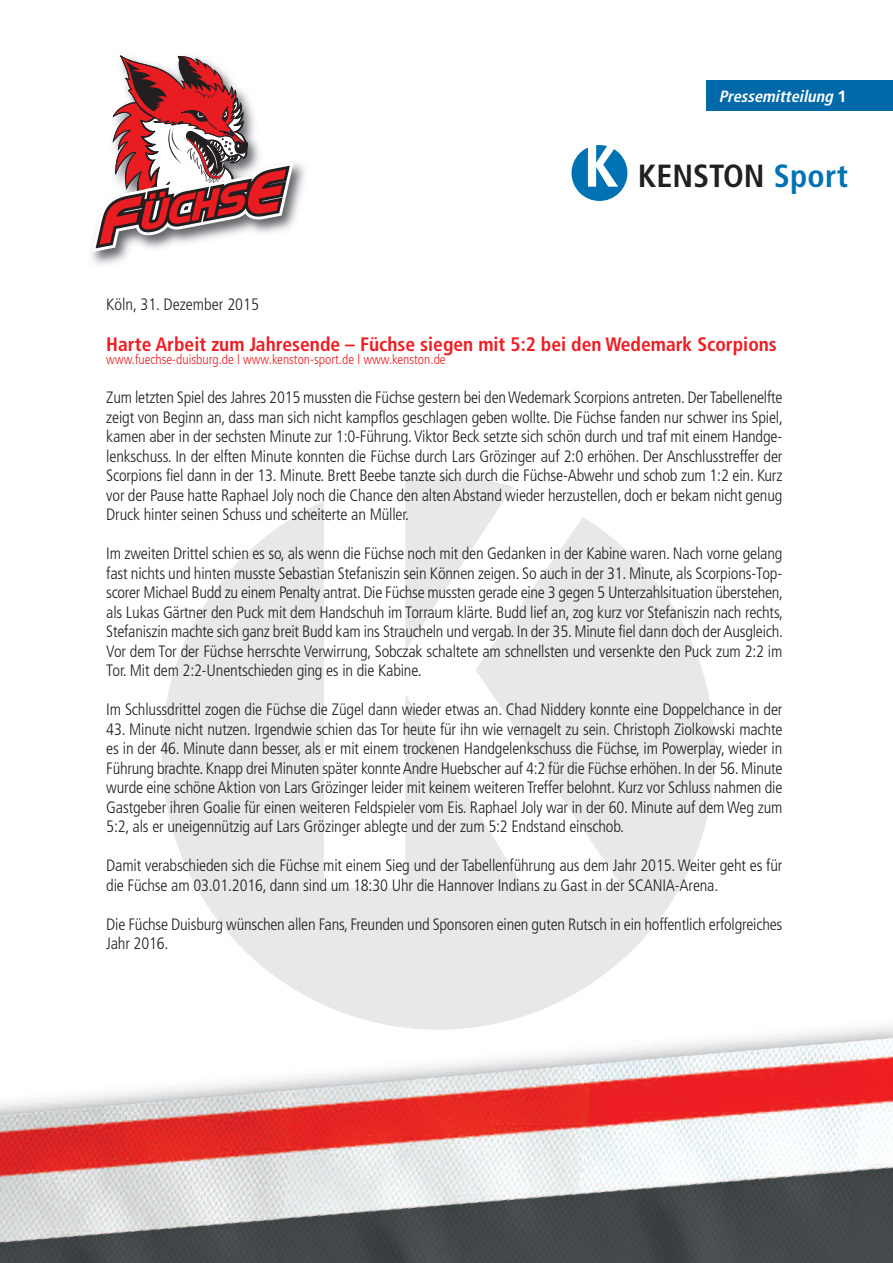
<style>
.page{position:relative;width:893px;height:1263px;background:#fff}
.page>*{position:absolute;margin:0;border:0;box-sizing:border-box;transform-origin:0 0}
.t1{font:700 condensed 32.1px "Frutiger";color:#231f20}
.t2{font:700 condensed 19.5px "Frutiger";color:#ee1d23}
.t3{font:300 condensed 16.5px/19.5px "Frutiger";letter-spacing:-.01em;color:#231f20;text-align:justify}
.t4{font:italic 700 condensed 16.35px "Frutiger";color:#fff}
.t5{font:300 condensed 13.5px "Frutiger";color:#ee1d23}
.s1{font-style:normal;font-stretch:normal}
.s2{color:#0071b3}
</style>
<div class="page">
<svg style="left:405px;top:476px;width:108px;height:25px;background:#eaebec"></svg>
<svg style="left:162px;top:501px;width:553px;height:382px;fill:#e7e8e9"></svg>
<div style="left:706px;top:81px;width:187px;height:30px;background:#0069a9"></div>
<svg style="left:571px;top:145px;width:56px;height:56px"></svg>
<img style="left:91px;top:163px;width:214px;height:102px">
<svg style="left:92px;top:55px;width:202px;height:197px"></svg>
<img style="left:0;top:904px;width:893px;height:359px">
<img style="left:225px;top:929px;width:385px;height:101px">
<p class="t4" style="left:719px;top:89px;width:129px">Pressemitteilung <span class="s1">1</span></p>
<h1 class="t1" style="left:638px;top:163px;width:212px">KENSTON <span class="s2">Sport</span></h1>
<p class="t3" style="left:106px;top:296px;width:154px">Köln, 31. Dezember 2015</p>
<p class="t2" style="left:106px;top:336px;width:672px">Harte Arbeit zum Jahresende – Füchse siegen mit 5:2 bei den Wedemark Scorpions</p>
<p class="t5" style="left:106px;top:354px;width:341px">www.fuechse-duisburg.de l www.kenston-sport.de l www.kenston.de</p>
<p class="t3" style="left:106px;top:389px;width:678px">Zum letzten Spiel des Jahres 2015 mussten die Füchse gestern bei denWedemark Scorpions antreten. Der Tabellenelfte zeigt von Beginn an, dass man sich nicht kampflos geschlagen geben wollte. Die Füchse fanden nur schwer ins Spiel, kamen aber in der sechsten Minute zur 1:0-Führung.Viktor Beck setzte sich schön durch und traf mit einem Handge&shy;lenkschuss. In der elften Minute konnten die Füchse durch Lars Grözinger auf 2:0 erhöhen. Der Anschlusstreffer der Scorpions fiel dann in der 13. Minute. Brett Beebe tanzte sich durch die Füchse-Abwehr und schob zum 1:2 ein. Kurz vor der Pause hatte Raphael Joly noch die Chance den alten Abstand wieder herzustellen, doch er bekam nicht genug Druck hinter seinen Schuss und scheiterte an Müller.</p>
<p class="t3" style="left:106px;top:545px;width:678px">Im zweiten Drittel schien es so, als wenn die Füchse noch mit den Gedanken in der Kabine waren. Nach vorne gelang fast nichts und hinten musste Sebastian Stefaniszin sein Können zeigen. So auch in der 31. Minute, als Scorpions-Top&shy;scorer Michael Budd zu einem Penalty antrat. Die Füchse mussten gerade eine 3 gegen 5 Unterzahlsituation überstehen, als Lukas Gärtner den Puck mit dem Handschuh im Torraum klärte. Budd lief an, zog kurz vor Stefaniszin nach rechts, Stefaniszin machte sich ganz breit Budd kam ins Straucheln und vergab. In der 35. Minute fiel dann doch derAusgleich.<br>Vor dem Tor der Füchse herrschte Verwirrung, Sobczak schaltete am schnellsten und versenkte den Puck zum 2:2 im Tor. Mit dem 2:2-Unentschieden ging es in die Kabine.</p>
<p class="t3" style="left:106px;top:701px;width:678px">Im Schlussdrittel zogen die Füchse die Zügel dann wieder etwas an. Chad Niddery konnte eine Doppelchance in der</p>
<p class="t3" style="left:106px;top:720px;width:678px">43. Minute nicht nutzen. Irgendwie schien das Tor heute für ihn wie vernagelt zu sein. Christoph Ziolkowski machte es in der 46. Minute dann besser, als er mit einem trockenen Handgelenkschuss die Füchse, im Powerplay, wieder in Führung brachte. Knapp drei Minuten später konnteAndre Huebscher auf 4:2 für die Füchse erhöhen. In der 56. Minute wurde eine schöne Aktion von Lars Grözinger leider mit keinem weiteren Treffer belohnt. Kurz vor Schluss nahmen die Gastgeber ihren Goalie für einen weiteren Feldspieler vom Eis. Raphael Joly war in der 60. Minute auf dem Weg zum 5:2, als er uneigennützig auf Lars Grözinger ablegte und der zum 5:2 Endstand einschob.</p>
<p class="t3" style="left:106px;top:857px;width:678px">Damit verabschieden sich die Füchse mit einem Sieg und der Tabellenführung aus dem Jahr 2015.Weiter geht es für die Füchse am 03.01.2016, dann sind um 18:30 Uhr die Hannover Indians zu Gast in der SCANIA-Arena.</p>
<p class="t3" style="left:106px;top:915px;width:678px">Die Füchse Duisburg wünschen allen Fans, Freunden und Sponsoren einen guten Rutsch in ein hoffentlich erfolgreiches<br>Jahr 2016.</p>
</div>
